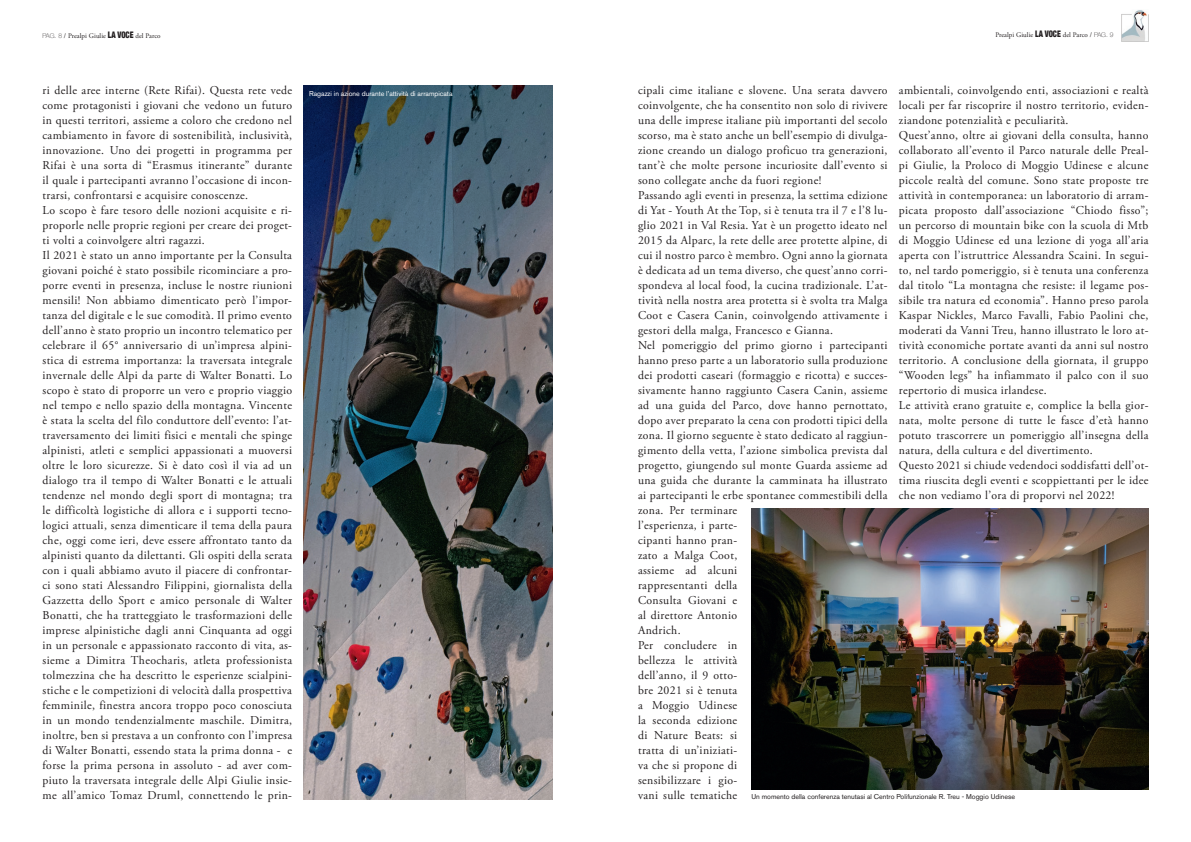
<style>
.page{position:relative;width:1191px;height:842px;background:#fff}
.page>*{position:absolute;margin:0;border:0;box-sizing:border-box;transform-origin:0 0}
.t1{font:12px/15px "Adobe Garamond Pro";letter-spacing:.03em;color:#231f20}
.t2{font:7px "Akzidenz Grotesk BQ";color:#231f20}
.t3{font:7px "Adobe Garamond Pro";letter-spacing:.01em;color:#231f20}
.t4{font:7px "Akzidenz Grotesk BQ";color:#fff}
.s1{font-family:"Helvetica Neue";font-weight:100;font-size:6.5px}
.s2{font-family:"Helvetica Neue";font-weight:900;font-stretch:condensed;font-size:9px}
</style>
<div class="page">
<img style="left:303px;top:85px;width:250px;height:714px">
<img style="left:751px;top:509px;width:397px;height:280px">
<img style="left:1121px;top:10px;width:26px;height:31px">
<p class="t3" style="left:43px;top:31px;width:120px"><span class="s1">PAG. 8</span> / Prealpi Giulie <span class="s2">LA VOCE</span> del Parco</p>
<p class="t3" style="left:995px;top:31px;width:120px">Prealpi Giulie <span class="s2">LA VOCE</span> del Parco / <span class="s1">PAG. 9</span></p>
<p class="t1" style="left:43px;top:83px;width:251px">ri delle aree interne (Rete Rifai). Questa rete vede come protagonisti i giovani che vedono un futuro in questi territori, assieme a coloro che credono nel cambiamento in favore di sostenibilità, inclusività, innovazione. Uno dei progetti in programma per Rifai è una sorta di “Erasmus itinerante” durante il quale i partecipanti avranno l’occasione di incon&shy;trarsi, confrontarsi e acquisire conoscenze.<br>Lo scopo è fare tesoro delle nozioni acquisite e ri&shy;proporle nelle proprie regioni per creare dei proget&shy;ti volti a coinvolgere altri ragazzi.<br>Il 2021 è stato un anno importante per la Consulta giovani poiché è stato possibile ricominciare a pro&shy;porre eventi in presenza, incluse le nostre riunioni mensili! Non abbiamo dimenticato però l’impor&shy;tanza del digitale e le sue comodità. Il primo evento dell’anno è stato proprio un incontro telematico per celebrare il 65° anniversario di un’impresa alpini&shy;stica di estrema importanza: la traversata integrale invernale delle Alpi da parte di Walter Bonatti. Lo scopo è stato di proporre un vero e proprio viaggio nel tempo e nello spazio della montagna. Vincente è stata la scelta del filo conduttore dell’evento: l’at&shy;traversamento dei limiti fisici e mentali che spinge alpinisti, atleti e semplici appassionati a muoversi oltre le loro sicurezze. Si è dato così il via ad un dialogo tra il tempo di Walter Bonatti e le attuali tendenze nel mondo degli sport di montagna; tra le difficoltà logistiche di allora e i supporti tecno&shy;logici attuali, senza dimenticare il tema della paura che, oggi come ieri, deve essere affrontato tanto da alpinisti quanto da dilettanti. Gli ospiti della serata con i quali abbiamo avuto il piacere di confrontar&shy;ci sono stati Alessandro Filippini, giornalista della Gazzetta dello Sport e amico personale di Walter Bonatti, che ha tratteggiato le trasformazioni delle imprese alpinistiche dagli anni Cinquanta ad oggi in un personale e appassionato racconto di vita, as&shy;sieme a Dimitra Theocharis, atleta professionista tolmezzina che ha descritto le esperienze scialpini&shy;stiche e le competizioni di velocità dalla prospettiva femminile, finestra ancora troppo poco conosciuta in un mondo tendenzialmente maschile. Dimitra, inoltre, ben si prestava a un confronto con l’impresa di Walter Bonatti, essendo stata la prima donna - e forse la prima persona in assoluto - ad aver com&shy;piuto la traversata integrale delle Alpi Giulie insie&shy;me all’amico Tomaz Druml, connettendo le prin-</p>
<p class="t1" style="left:638px;top:83px;width:251px">cipali cime italiane e slovene. Una serata davvero coinvolgente, che ha consentito non solo di rivivere una delle imprese italiane più importanti del secolo scorso, ma è stato anche un bell’esempio di divulga&shy;zione creando un dialogo proficuo tra generazioni, tant’è che molte persone incuriosite dall’evento si sono collegate anche da fuori regione!<br>Passando agli eventi in presenza, la settima edizione di Yat - Youth At the Top, si è tenuta tra il 7 e l’8 lu&shy;glio 2021 in Val Resia. Yat è un progetto ideato nel 2015 da Alparc, la rete delle aree protette alpine, di cui il nostro parco è membro. Ogni anno la giornata è dedicata ad un tema diverso, che quest’anno corri&shy;spondeva al local food, la cucina tradizionale. L’at&shy;tività nella nostra area protetta si è svolta tra Malga Coot e Casera Canin, coinvolgendo attivamente i gestori della malga, Francesco e Gianna.<br>Nel pomeriggio del primo giorno i partecipanti hanno preso parte a un laboratorio sulla produzione dei prodotti caseari (formaggio e ricotta) e succes&shy;sivamente hanno raggiunto Casera Canin, assieme ad una guida del Parco, dove hanno pernottato, dopo aver preparato la cena con prodotti tipici della zona. Il giorno seguente è stato dedicato al raggiun&shy;gimento della vetta, l’azione simbolica prevista dal progetto, giungendo sul monte Guarda assieme ad una guida che durante la camminata ha illustrato ai partecipanti le erbe spontanee commestibili della zona. Per terminare<br>l’esperienza, i parte-<br>cipanti hanno pran-<br>zato a Malga Coot,<br>assieme ad alcuni<br>rappresentanti della<br>Consulta Giovani e<br>al direttore Antonio<br>Andrich.<br>Per concludere in<br>bellezza le attività<br>dell’anno, il 9 otto-<br>bre 2021 si è tenuta<br>a Moggio Udinese<br>la seconda edizione<br>di Nature Beats: si<br>tratta di un’iniziati-<br>va che si propone di<br>sensibilizzare i gio-<br>vani sulle tematiche</p>
<p class="t1" style="left:899px;top:83px;width:251px">ambientali, coinvolgendo enti, associazioni e realtà locali per far riscoprire il nostro territorio, eviden&shy;ziandone potenzialità e peculiarità.<br>Quest’anno, oltre ai giovani della consulta, hanno collaborato all’evento il Parco naturale delle Preal&shy;pi Giulie, la Proloco di Moggio Udinese e alcune piccole realtà del comune. Sono state proposte tre attività in contemporanea: un laboratorio di arram&shy;picata proposto dall’associazione “Chiodo fisso”; un percorso di mountain bike con la scuola di Mtb di Moggio Udinese ed una lezione di yoga all’aria aperta con l’istruttrice Alessandra Scaini. In segui&shy;to, nel tardo pomeriggio, si è tenuta una conferenza dal titolo “La montagna che resiste: il legame pos&shy;sibile tra natura ed economia”. Hanno preso parola Kaspar Nickles, Marco Favalli, Fabio Paolini che, moderati da Vanni Treu, hanno illustrato le loro at&shy;tività economiche portate avanti da anni sul nostro territorio. A conclusione della giornata, il gruppo “Wooden legs” ha infiammato il palco con il suo repertorio di musica irlandese.<br>Le attività erano gratuite e, complice la bella gior&shy;nata, molte persone di tutte le fasce d’età hanno potuto trascorrere un pomeriggio all’insegna della natura, della cultura e del divertimento.<br>Questo 2021 si chiude vedendoci soddisfatti dell’ot&shy;tima riuscita degli eventi e scoppiettanti per le idee che non vediamo l’ora di proporvi nel 2022!</p>
<p class="t4" style="left:309px;top:89px;width:145px">Ragazzi in azione durante l’attività di arrampicata</p>
<p class="t2" style="left:751px;top:792px;width:265px">Un momento della conferenza tenutasi al Centro Polifunzionale R. Treu - Moggio Udinese</p>
</div>
